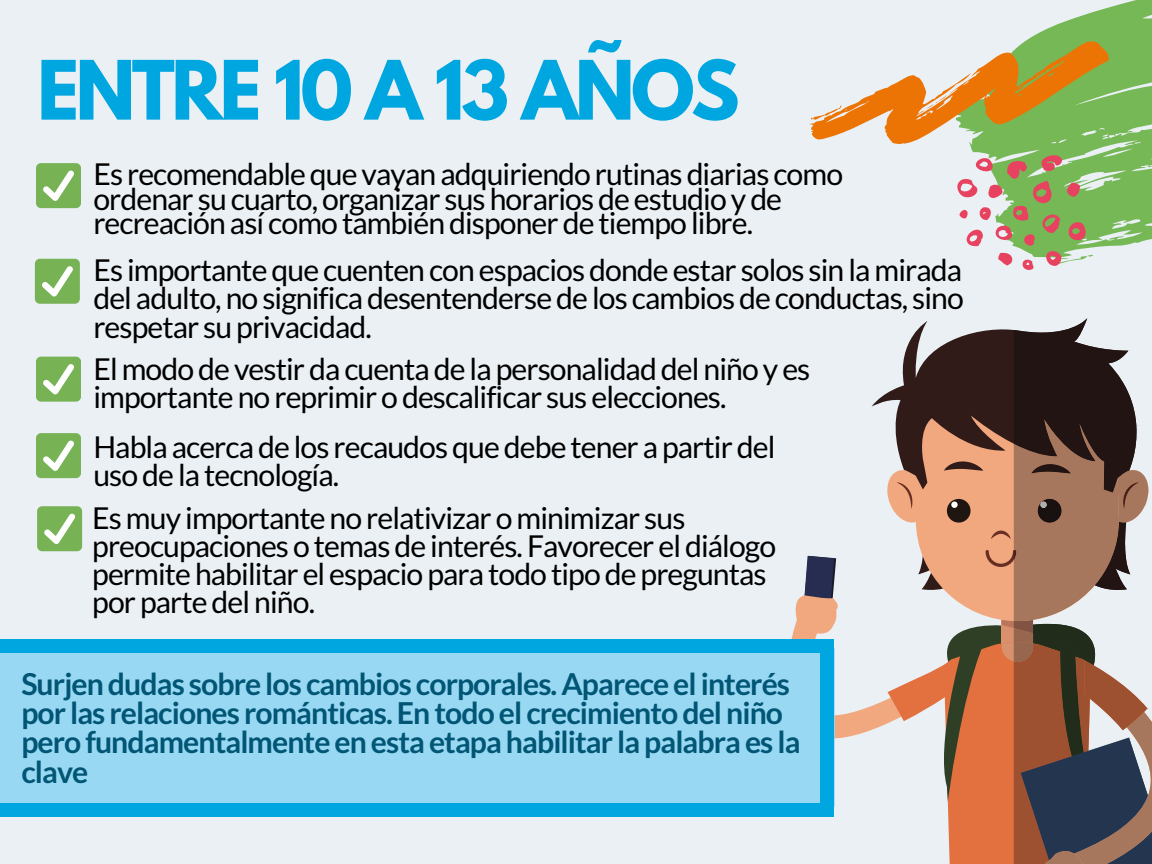
<style>
.page{position:relative;width:1152px;height:864px;background:#eaf0f4}
.page>*{position:absolute;margin:0;border:0;box-sizing:border-box;transform-origin:0 0}
.t1{font:700 72.45px "League Spartan";letter-spacing:-.05em;color:#00a6e0}
.t2{font:30.15px/28.2px "Lato";letter-spacing:-.03em;color:#000}
.t3{font:700 30.15px/29.2px "Lato";letter-spacing:-.03em;color:#005674}
</style>
<div class="page">
<svg style="left:791px;top:318px;width:361px;height:546px"></svg>
<svg style="left:1058px;top:0;width:94px;height:247px;fill:#76b856"></svg>
<svg style="left:809px;top:24px;width:310px;height:149px"></svg>
<svg style="left:925px;top:95px;width:23px;height:14px"></svg>
<svg style="left:957px;top:155px;width:138px;height:115px"></svg>
<div style="left:36px;top:163px;width:45px;height:45px;background:#77b255;border-radius:5px"></div>
<svg style="left:43px;top:170px;width:31px;height:31px"></svg>
<div style="left:35px;top:259px;width:45px;height:45px;background:#77b255;border-radius:5px"></div>
<svg style="left:42px;top:266px;width:31px;height:31px"></svg>
<div style="left:36px;top:357px;width:45px;height:45px;background:#77b255;border-radius:5px"></div>
<svg style="left:43px;top:364px;width:31px;height:30px"></svg>
<div style="left:36px;top:433px;width:45px;height:45px;background:#77b255;border-radius:5px"></div>
<svg style="left:43px;top:440px;width:31px;height:31px"></svg>
<div style="left:37px;top:506px;width:45px;height:45px;background:#77b255;border-radius:5px"></div>
<svg style="left:44px;top:513px;width:32px;height:31px"></svg>
<div style="left:0;top:649px;width:835px;height:158px;background:#99d8f3"></div>
<div style="left:820px;top:803px;width:14px;height:14px;background:#00a6e0"></div>
<div style="left:820px;top:652px;width:14px;height:152px;background:#00a6e0"></div>
<div style="left:0;top:803px;width:821px;height:14px;background:#00a6e0"></div>
<div style="left:820px;top:639px;width:14px;height:14px;background:#00a6e0"></div>
<div style="left:0;top:639px;width:821px;height:14px;background:#00a6e0"></div>
<h1 class="t1" style="left:37px;top:54px;width:704px">ENTRE 10 A 13 AÑOS</h1>
<p class="t2" style="left:93px;top:161px;width:751px;line-height:24.8px">Es recomendable que vayan adquiriendo rutinas diarias como ordenar su cuarto, organizar sus horarios de estudio y de recreación así como también disponer de tiempo libre.</p>
<p class="t2" style="left:93px;top:256px;width:872px;text-align:justify">Es importante que cuenten con espacios donde estar solos sin la mirada del adulto, no significa desentenderse de los cambios de conductas, sino respetar su privacidad.</p>
<p class="t2" style="left:93px;top:355px;width:719px">El modo de vestir da cuenta de la personalidad del niño y es importante no reprimir o descalificar sus elecciones.</p>
<p class="t2" style="left:93px;top:432px;width:684px">Habla acerca de los recaudos que debe tener a partir del uso de la tecnología.</p>
<p class="t2" style="left:92px;top:503px;width:686px">Es muy importante no relativizar o minimizar sus preocupaciones o temas de interés. Favorecer el diálogo permite habilitar el espacio para todo tipo de preguntas por parte del niño.</p>
<p class="t3" style="left:21px;top:669px;width:781px">Surjen dudas sobre los cambios corporales. Aparece el interés por las relaciones románticas. En todo el crecimiento del niño pero fundamentalmente en esta etapa habilitar la palabra es la clave</p>
</div>
